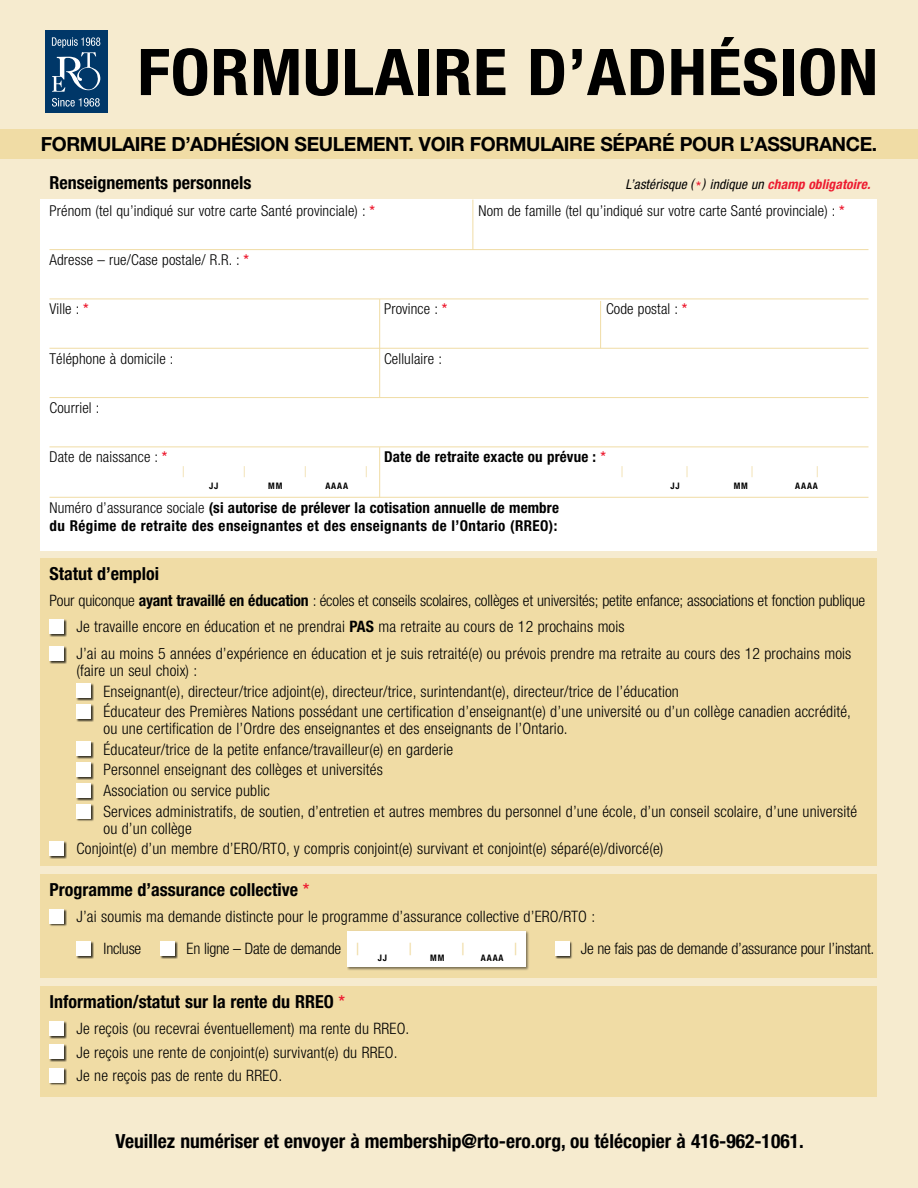
<style>
.page{position:relative;width:918px;height:1188px;background:#f6ebcf}
.page>*{position:absolute;margin:0;border:0;box-sizing:border-box;transform-origin:0 0}
.t1{font:700 condensed 64.5px "Helvetica Neue";letter-spacing:.01em;color:#000;scale:1.09 1}
.t2{font:700 condensed 19.5px "Helvetica Neue";color:#000}
.t3{font:700 19.5px "Helvetica Neue";letter-spacing:-.02em;color:#000}
.t4{font:700 condensed 18px "Helvetica Neue";color:#000}
.t5{font:condensed 16.8px "Helvetica Neue";color:#f0dca5}
.t6{font:300 condensed 15.75px/20.9px "Helvetica Neue";letter-spacing:.01em;color:#000}
.t7{font:300 condensed 15.75px "Helvetica Neue";letter-spacing:-.015em;color:#000}
.t8{font:300 condensed 15px "Helvetica Neue";letter-spacing:.01em;color:#000}
.t9{font:700 condensed 15px/18px "Helvetica Neue";letter-spacing:.01em;color:#000}
.t10{font:300 condensed 15px "Helvetica Neue";color:#f0dca5}
.t11{font:italic condensed 13.5px "Helvetica Neue";letter-spacing:.01em;color:#000}
.t12{font:700 condensed 9px "Helvetica Neue";letter-spacing:.1em;color:#000}
.s1{font-weight:500;font-style:normal;font-stretch:normal;color:#ed1b30}
.s2{font-weight:700;color:#ed1b30}
.s3{font-weight:500;font-stretch:normal;color:#ed1b30}
.s4{font-weight:300}
.s5{font-weight:700}
.s6{font-weight:400;font-size:16.8px;color:#f0dca5}
</style>
<div class="page">
<div style="left:45px;top:30px;width:62px;height:83px;background:#003768"></div>
<svg style="left:52px;top:98px;width:48px;height:9px"></svg>
<svg style="left:52px;top:37px;width:48px;height:55px"></svg>
<div style="left:0;top:130px;width:918px;height:29px;background:#f0dca5"></div>
<div style="left:40px;top:986px;width:838px;height:110px;background:#f0dca5"></div>
<div style="left:49px;top:1021px;width:18px;height:18px;background:#000;opacity:.75"></div>
<div style="left:50px;top:1021px;width:14px;height:15px;background:#fff"></div>
<div style="left:49px;top:1045px;width:18px;height:17px;background:#000;opacity:.75"></div>
<div style="left:50px;top:1045px;width:14px;height:14px;background:#fff"></div>
<div style="left:49px;top:1068px;width:18px;height:18px;background:#000;opacity:.75"></div>
<div style="left:50px;top:1068px;width:14px;height:14px;background:#fff"></div>
<div style="left:40px;top:200px;width:838px;height:351px;background:#fff"></div>
<hr style="left:50px;top:249px;width:818px;height:1px;background:#f0dca5">
<hr style="left:50px;top:299px;width:818px;height:1px;background:#f0dca5">
<hr style="left:50px;top:348px;width:818px;height:1px;background:#f0dca5">
<hr style="left:50px;top:397px;width:818px;height:1px;background:#f0dca5">
<hr style="left:50px;top:447px;width:818px;height:1px;background:#f0dca5">
<hr style="left:50px;top:497px;width:818px;height:1px;background:#f0dca5">
<hr style="left:600px;top:301px;width:1px;height:47px;background:#f0dca5">
<hr style="left:379px;top:299px;width:1px;height:98px;background:#f0dca5">
<hr style="left:472px;top:200px;width:1px;height:50px;background:#f0dca5">
<hr style="left:379px;top:447px;width:1px;height:50px;background:#f0dca5">
<div style="left:40px;top:874px;width:838px;height:104px;background:#f0dca5"></div>
<div style="left:49px;top:909px;width:18px;height:17px;background:#000;opacity:.75"></div>
<div style="left:50px;top:909px;width:14px;height:14px;background:#fff"></div>
<div style="left:76px;top:942px;width:18px;height:17px;background:#000;opacity:.75"></div>
<div style="left:76px;top:942px;width:15px;height:14px;background:#fff"></div>
<div style="left:161px;top:942px;width:17px;height:17px;background:#000;opacity:.75"></div>
<div style="left:161px;top:942px;width:14px;height:14px;background:#fff"></div>
<div style="left:555px;top:942px;width:18px;height:17px;background:#000;opacity:.75"></div>
<div style="left:555px;top:942px;width:14px;height:14px;background:#fff"></div>
<div style="left:347px;top:931px;width:183px;height:40px;background:#000;opacity:.5"></div>
<div style="left:348px;top:931px;width:178px;height:36px;background:#fff"></div>
<div style="left:40px;top:558px;width:838px;height:308px;background:#f0dca5"></div>
<div style="left:49px;top:619px;width:18px;height:18px;background:#000;opacity:.75"></div>
<div style="left:50px;top:619px;width:14px;height:15px;background:#fff"></div>
<div style="left:49px;top:646px;width:18px;height:18px;background:#000;opacity:.75"></div>
<div style="left:50px;top:646px;width:14px;height:15px;background:#fff"></div>
<div style="left:76px;top:684px;width:18px;height:17px;background:#000;opacity:.75"></div>
<div style="left:76px;top:684px;width:15px;height:14px;background:#fff"></div>
<div style="left:76px;top:704px;width:18px;height:18px;background:#000;opacity:.75"></div>
<div style="left:76px;top:704px;width:15px;height:15px;background:#fff"></div>
<div style="left:76px;top:742px;width:18px;height:17px;background:#000;opacity:.75"></div>
<div style="left:76px;top:742px;width:15px;height:14px;background:#fff"></div>
<div style="left:76px;top:763px;width:18px;height:17px;background:#000;opacity:.75"></div>
<div style="left:76px;top:763px;width:15px;height:14px;background:#fff"></div>
<div style="left:76px;top:783px;width:18px;height:18px;background:#000;opacity:.75"></div>
<div style="left:76px;top:783px;width:15px;height:15px;background:#fff"></div>
<div style="left:76px;top:804px;width:18px;height:18px;background:#000;opacity:.75"></div>
<div style="left:76px;top:804px;width:15px;height:15px;background:#fff"></div>
<div style="left:49px;top:841px;width:18px;height:18px;background:#000;opacity:.75"></div>
<div style="left:50px;top:842px;width:14px;height:14px;background:#fff"></div>
<h1 class="t1" style="left:137px;top:33px;width:681px">FORMULAIRE D’ADHÉSION</h1>
<p class="t3" style="left:41px;top:132px;width:838px">FORMULAIRE D’ADHÉSION SEULEMENT. VOIR FORMULAIRE SÉPARÉ POUR L’ASSURANCE.</p>
<p class="t4" style="left:50px;top:172px;width:203px">Renseignements personnels</p>
<p class="t11" style="left:626px;top:177px;width:246px">L’astérisque ( <span class="s1">*</span>) indique un <span class="s2">champ obligatoire.</span></p>
<p class="t8" style="left:50px;top:202px;width:327px">Prénom (tel qu’indiqué sur votre carte Santé provinciale) : <span class="s3">*</span></p>
<p class="t8" style="left:478px;top:202px;width:368px">Nom de famille (tel qu’indiqué sur votre carte Santé provinciale) : <span class="s3">*</span></p>
<p class="t8" style="left:50px;top:251px;width:201px">Adresse – rue/Case postale/ R.R. : <span class="s3">*</span></p>
<p class="t8" style="left:50px;top:301px;width:41px">Ville : <span class="s3">*</span></p>
<p class="t8" style="left:384px;top:301px;width:65px">Province : <span class="s3">*</span></p>
<p class="t8" style="left:606px;top:301px;width:83px">Code postal : <span class="s3">*</span></p>
<p class="t8" style="left:50px;top:350px;width:126px">Téléphone à domicile :</p>
<p class="t8" style="left:384px;top:350px;width:60px">Cellulaire :</p>
<p class="t8" style="left:50px;top:399px;width:51px">Courriel :</p>
<p class="t8" style="left:50px;top:448px;width:120px">Date de naissance : <span class="s3">*</span></p>
<p class="t10" style="left:182px;top:463px;width:5px">|</p>
<p class="t10" style="left:243px;top:463px;width:5px">|</p>
<p class="t10" style="left:304px;top:463px;width:5px">|</p>
<p class="t10" style="left:365px;top:463px;width:5px">|</p>
<p class="t9" style="left:384px;top:448px;width:224px">Date de retraite exacte ou prévue : <span class="s3">*</span></p>
<p class="t10" style="left:620px;top:463px;width:5px">|</p>
<p class="t10" style="left:686px;top:463px;width:5px">|</p>
<p class="t10" style="left:751px;top:463px;width:5px">|</p>
<p class="t10" style="left:816px;top:463px;width:5px">|</p>
<p class="t12" style="left:209px;top:480px;width:11px">JJ</p>
<p class="t12" style="left:268px;top:480px;width:16px">MM</p>
<p class="t12" style="left:325px;top:480px;width:24px">AAAA</p>
<p class="t12" style="left:671px;top:480px;width:11px">JJ</p>
<p class="t12" style="left:734px;top:480px;width:16px">MM</p>
<p class="t12" style="left:795px;top:480px;width:24px">AAAA</p>
<p class="t9" style="left:50px;top:498px;width:511px"><span class="s4">Numéro d’assurance sociale</span> (si autorise de prélever la cotisation annuelle de membre du Régime de retraite des enseignantes et des enseignants de l’Ontario (RREO):</p>
<p class="t4" style="left:50px;top:562px;width:111px">Statut d’emploi</p>
<p class="t6" style="left:76px;top:587px;width:790px;line-height:26.5px;text-indent:-27px">Pour quiconque <span class="s5">ayant travaillé en éducation</span> : écoles et conseils scolaires, collèges et universités; petite enfance; associations et fonction publique<br>Je travaille encore en éducation et ne prendrai <span class="s5">PAS</span> ma retraite au cours de 12 prochains mois<br>J’ai au moins 5 années d’expérience en éducation et je suis retraité(e) ou prévois prendre ma retraite au cours des 12 prochains mois</p>
<p class="t6" style="left:103px;top:660px;width:749px;text-indent:-27px">(faire un seul choix) :<br>Enseignant(e), directeur/trice adjoint(e), directeur/trice, surintendant(e), directeur/trice de l’éducation<br>Éducateur des Premières Nations possédant une certification d’enseignant(e) d’une université ou d’un collège canadien accrédité,</p>
<p class="t6" style="left:103px;top:718px;width:755px">ou une certification de l’Ordre des enseignantes et des enseignants de l’Ontario.<br>Éducateur/trice de la petite enfance/travailleur(e) en garderie<br>Personnel enseignant des collèges et universités<br>Association ou service public<br>Services administratifs, de soutien, d’entretien et autres membres du personnel d’une école, d’un conseil scolaire, d’une université</p>
<p class="t6" style="left:76px;top:818px;width:588px;text-indent:27px">ou d’un collège<br>Conjoint(e) d’un membre d’ERO/RTO, y compris conjoint(e) survivant et conjoint(e) séparé(e)/divorcé(e)</p>
<p class="t4" style="left:50px;top:878px;width:262px">Programme d’assurance collective <span class="s3">*</span></p>
<p class="t6" style="left:103px;top:900px;width:493px;line-height:32.7px;text-indent:-27px">J’ai soumis ma demande distincte pour le programme d’assurance collective d’ERO/RTO :<br>Incluse</p>
<p class="t7" style="left:187px;top:940px;width:175px">En ligne – Date de demande <span class="s6">|</span></p>
<p class="t5" style="left:409px;top:939px;width:5px">|</p>
<p class="t5" style="left:461px;top:939px;width:5px">|</p>
<p class="t5" style="left:514px;top:939px;width:5px">|</p>
<p class="t7" style="left:581px;top:940px;width:295px">Je ne fais pas de demande d’assurance pour l’instant.</p>
<p class="t12" style="left:378px;top:952px;width:11px">JJ</p>
<p class="t12" style="left:430px;top:952px;width:16px">MM</p>
<p class="t12" style="left:481px;top:952px;width:24px">AAAA</p>
<p class="t4" style="left:50px;top:991px;width:297px">Information/statut sur la rente du RREO <span class="s3">*</span></p>
<p class="t6" style="left:76px;top:1017px;width:334px;line-height:23.2px">Je reçois (ou recevrai éventuellement) ma rente du RREO.<br>Je reçois une rente de conjoint(e) survivant(e) du RREO.<br>Je ne reçois pas de rente du RREO.</p>
<p class="t2" style="left:115px;top:1129px;width:690px">Veuillez numériser et envoyer à membership@rto-ero.org, ou télécopier à 416-962-1061.</p>
</div>
